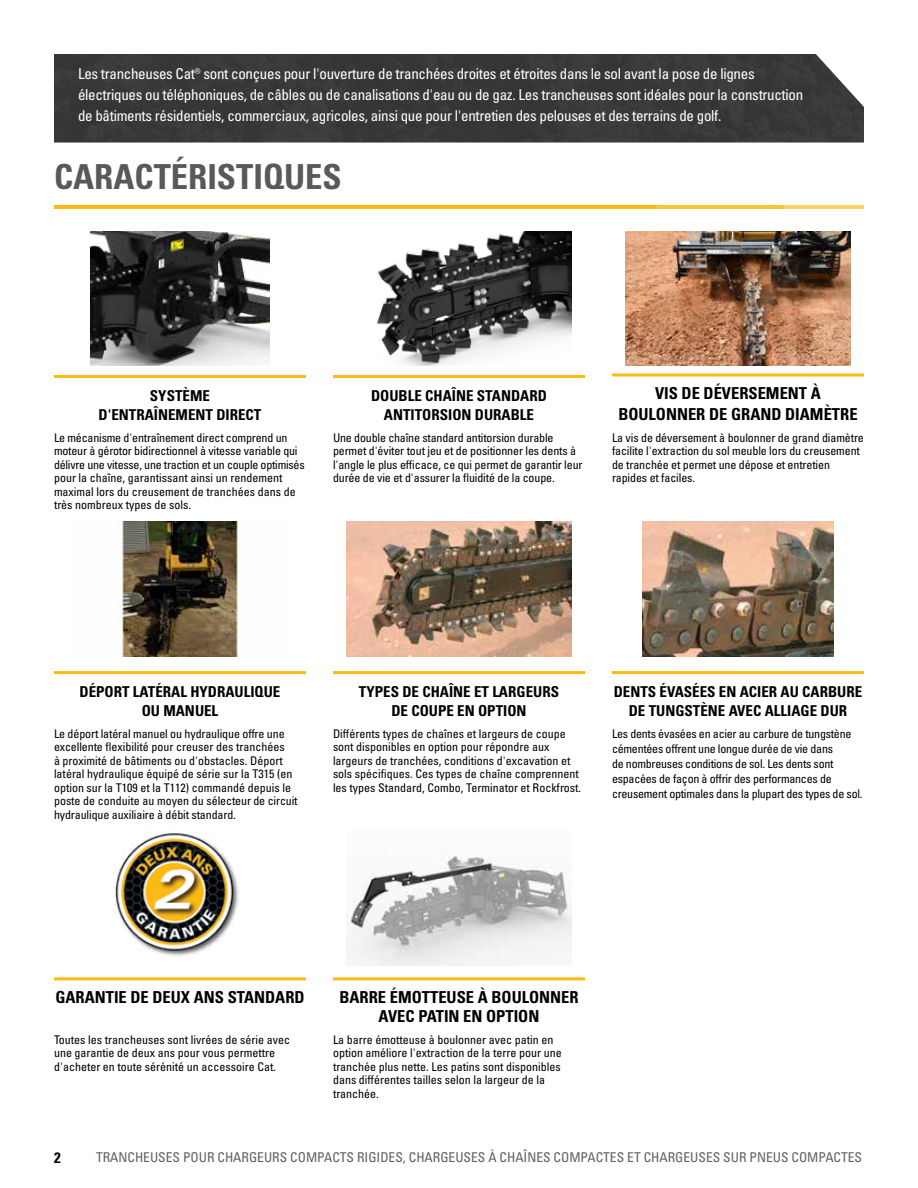
<style>
.page{position:relative;width:918px;height:1188px;background:#fff}
.page>*{position:absolute;margin:0;border:0;box-sizing:border-box;transform-origin:0 0}
.t1{font:34.5px "Univers LTCYR 67 Bold Cond";color:#58595b}
.t2{font:16.5px/21px "Univers LTCYR 67 Bold Cond";color:#000;text-align:center}
.t3{font:condensed 15px/21px "Univers LTCYR 57";letter-spacing:-.02em;color:#fff}
.t4{font:15px/19.5px "Univers LTCYR 67 Bold Cond";color:#000;text-align:center}
.t5{font:condensed 13.5px "Univers LTCYR 57";color:#5e6263}
.t6{font:condensed 12px/13.5px "Univers LTCYR 57";color:#000}
.t7{font:condensed 12px/15px "Univers LTCYR 57";letter-spacing:-.02em;color:#000}
</style>
<div class="page">
<div style="left:54px;top:54px;width:810px;height:88px;background:#383738"></div>
<img style="left:90px;top:231px;width:180px;height:134px">
<img style="left:376px;top:231px;width:195px;height:135px">
<img style="left:626px;top:231px;width:224px;height:135px">
<hr style="left:54px;top:375px;width:252px;height:3px;background:#fdba12">
<hr style="left:333px;top:375px;width:252px;height:3px;background:#fdba12">
<hr style="left:612px;top:374px;width:252px;height:2px;background:#fdba12">
<img style="left:118px;top:521px;width:121px;height:135px">
<img style="left:346px;top:521px;width:225px;height:135px">
<img style="left:643px;top:521px;width:190px;height:135px">
<hr style="left:54px;top:671px;width:252px;height:3px;background:#fdba12">
<hr style="left:333px;top:671px;width:252px;height:3px;background:#fdba12">
<hr style="left:612px;top:671px;width:252px;height:3px;background:#fdba12">
<img style="left:113px;top:832px;width:126px;height:124px">
<img style="left:346px;top:855px;width:225px;height:111px">
<hr style="left:54px;top:977px;width:252px;height:3px;background:#fdba12">
<hr style="left:333px;top:977px;width:252px;height:3px;background:#fdba12">
<hr style="left:54px;top:205px;width:601px;height:4px;background:#fdba12">
<hr style="left:654px;top:205px;width:128px;height:4px;background:#fdc436">
<hr style="left:782px;top:205px;width:82px;height:4px;background:#fdd265">
<p class="t3" style="left:78px;top:63px;width:727px">Les trancheuses Cat® sont conçues pour l'ouverture de tranchées droites et étroites dans le sol avant la pose de lignes électriques ou téléphoniques, de câbles ou de canalisations d'eau ou de gaz. Les trancheuses sont idéales pour la construction de bâtiments résidentiels, commerciaux, agricoles, ainsi que pour l'entretien des pelouses et des terrains de golf.</p>
<h1 class="t1" style="left:54px;top:156px;width:289px">CARACTÉRISTIQUES</h1>
<p class="t4" style="left:99px;top:385px;width:164px">SYSTÈME<br>D'ENTRAÎNEMENT DIRECT</p>
<p class="t4" style="left:371px;top:385px;width:177px">DOUBLE CHAÎNE STANDARD<br>ANTITORSION DURABLE</p>
<h2 class="t2" style="left:618px;top:382px;width:241px">VIS DE DÉVERSEMENT À<br>BOULONNER DE GRAND DIAMÈTRE</h2>
<p class="t6" style="left:54px;top:430px;width:252px">Le mécanisme d'entraînement direct comprend un moteur à gérotor bidirectionnel à vitesse variable qui délivre une vitesse, une traction et un couple optimisés pour la chaîne, garantissant ainsi un rendement maximal lors du creusement de tranchées dans de très nombreux types de sols.</p>
<p class="t6" style="left:333px;top:430px;width:251px">Une double chaîne standard antitorsion durable permet d'éviter tout jeu et de positionner les dents à l'angle le plus efficace, ce qui permet de garantir leur durée de vie et d'assurer la fluidité de la coupe.</p>
<p class="t6" style="left:612px;top:430px;width:253px">La vis de déversement à boulonner de grand diamètre facilite l'extraction du sol meuble lors du creusement de tranchée et permet une dépose et entretien rapides et faciles.</p>
<p class="t4" style="left:80px;top:681px;width:202px">DÉPORT LATÉRAL HYDRAULIQUE<br>OU MANUEL</p>
<p class="t4" style="left:359px;top:681px;width:202px">TYPES DE CHAÎNE ET LARGEURS<br>DE COUPE EN OPTION</p>
<p class="t4" style="left:614px;top:681px;width:250px">DENTS ÉVASÉES EN ACIER AU CARBURE<br>DE TUNGSTÈNE AVEC ALLIAGE DUR</p>
<p class="t6" style="left:54px;top:726px;width:245px">Le déport latéral manuel ou hydraulique offre une excellente flexibilité pour creuser des tranchées<br>à proximité de bâtiments ou d'obstacles. Déport latéral hydraulique équipé de série sur la T315 (en option sur la T109 et la T112) commandé depuis le poste de conduite au moyen du sélecteur de circuit hydraulique auxiliaire à débit standard.</p>
<p class="t6" style="left:333px;top:726px;width:250px">Différents types de chaînes et largeurs de coupe sont disponibles en option pour répondre aux largeurs de tranchées, conditions d'excavation et sols spécifiques. Ces types de chaîne comprennent les types Standard, Combo, Terminator et Rockfrost.</p>
<p class="t7" style="left:612px;top:726px;width:252px">Les dents évasées en acier au carbure de tungstène cémentées offrent une longue durée de vie dans<br>de nombreuses conditions de sol. Les dents sont espacées de façon à offrir des performances de creusement optimales dans la plupart des types de sol.</p>
<h2 class="t2" style="left:55px;top:986px;width:251px">GARANTIE DE DEUX ANS STANDARD</h2>
<h2 class="t2" style="left:339px;top:987px;width:241px;line-height:19.5px">BARRE ÉMOTTEUSE À BOULONNER<br>AVEC PATIN EN OPTION</h2>
<p class="t6" style="left:54px;top:1033px;width:238px">Toutes les trancheuses sont livrées de série avec une garantie de deux ans pour vous permettre d'acheter en toute sérénité un accessoire Cat.</p>
<p class="t6" style="left:333px;top:1033px;width:230px">La barre émotteuse à boulonner avec patin en option améliore l'extraction de la terre pour une tranchée plus nette. Les patins sont disponibles dans différentes tailles selon la largeur de la tranchée.</p>
<p class="t4" style="left:54px;top:1148px;width:8px">2</p>
<p class="t5" style="left:96px;top:1148px;width:768px">TRANCHEUSES POUR CHARGEURS COMPACTS RIGIDES, CHARGEUSES À CHAÎNES COMPACTES ET CHARGEUSES SUR PNEUS COMPACTES</p>
</div>
